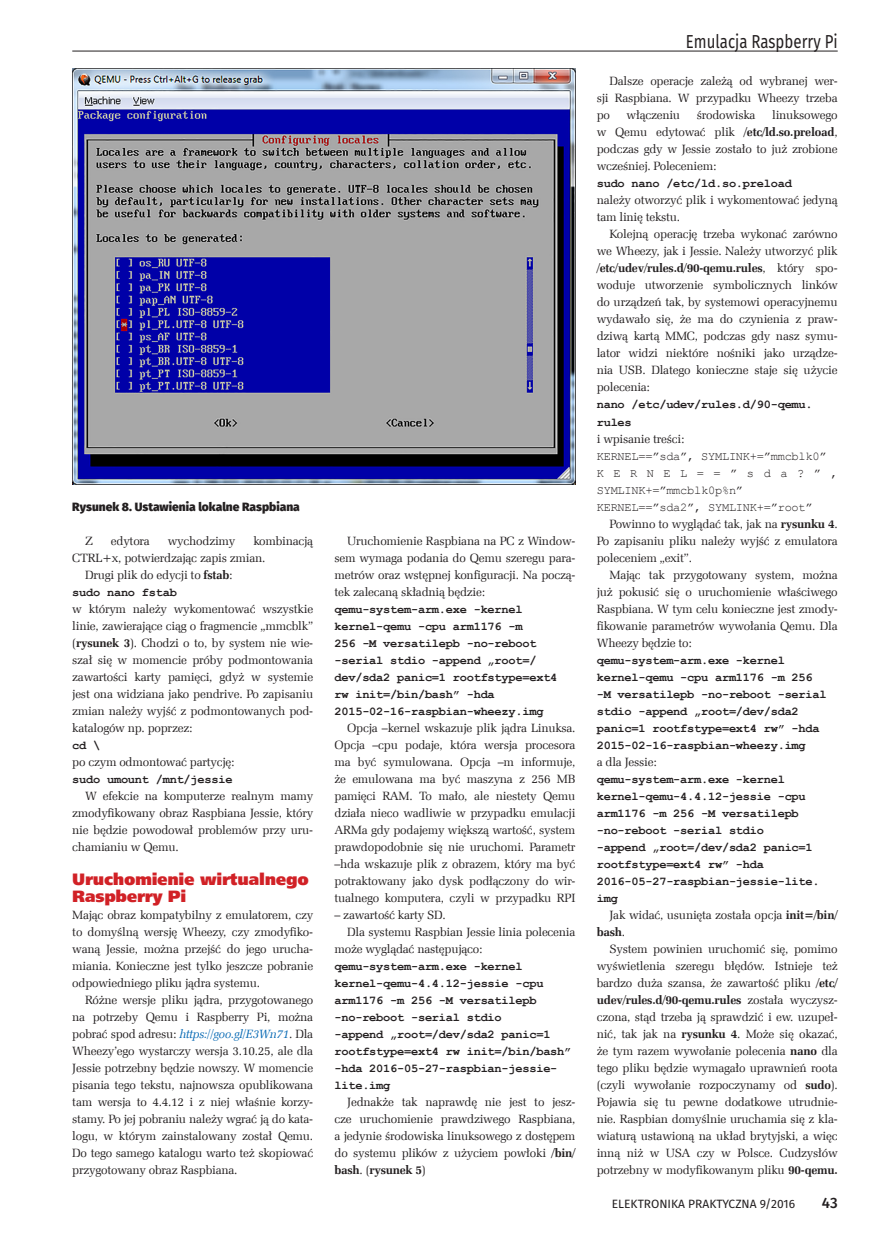
<style>
.page{position:relative;width:893px;height:1234px;background:#fff}
.page>*{position:absolute;margin:0;border:0;box-sizing:border-box;transform-origin:0 0}
.t1{font:18.75px "Fira Sans";color:#231f20;scale:.8 1}
._3_Srodtytul_kurs{font:16.5px/17px "Humnst 777 X Blk EU";letter-spacing:-.02em;color:#d12126}
.t2{font:500 15px "Fira Sans";color:#231f20}
._1_Body{font:12px/17px "Zapf Ellipt EU";letter-spacing:-.02em;color:#231f20;text-align:justify}
._1_Body-2{font:700 12px/17px "Courier New";letter-spacing:-.02em;color:#231f20}
._1_Body-3{font:12px/17px "Courier New";letter-spacing:-.02em;color:#231f20}
._4_Podpis{font:800 12px "Fira Sans";color:#231f20}
.t3{font:12px "Fira Sans";color:#231f20}
.s1{font-weight:700}
.s2{font-style:italic;color:#0367b3}
</style>
<div class="page">
<img style="left:72px;top:68px;width:503px;height:416px">
<hr style="left:72px;top:51px;width:766px;height:1px;background:#231f20">
<p class="_4_Podpis" style="left:72px;top:498px;width:229px">Rysunek 8. Ustawienia lokalne Raspbiana</p>
<p class="_1_Body" style="left:72px;top:532px;width:242px;text-indent:181px">kombinacją<br>CTRL+x, potwierdzając zapis zmian.</p>
<p class="_1_Body" style="left:85px;top:566px;width:149px">Drugi plik do edycji to <span class="s1">fstab</span>:</p>
<p class="_1_Body-2" style="left:72px;top:583px;width:106px">sudo nano fstab</p>
<p class="_1_Body" style="left:72px;top:600px;width:242px">w którym należy wykomentować wszystkie linie, zawierające ciąg o fragmencie „mmcblk” (<span class="s1">rysunek 3</span>). Chodzi o to, by system nie wie&shy;szał się w momencie próby podmontowania zawartości karty pamięci, gdyż w systemie jest ona widziana jako pendrive. Po zapisaniu zmian należy wyjść z podmontowanych pod&shy;katalogów np. poprzez:</p>
<p class="_1_Body-2" style="left:72px;top:736px;width:30px">cd \</p>
<p class="_1_Body" style="left:72px;top:753px;width:164px">po czym odmontować partycję:</p>
<p class="_1_Body-2" style="left:72px;top:770px;width:162px">sudo umount /mnt/jessie</p>
<p class="_1_Body" style="left:72px;top:787px;width:242px;text-indent:13px">W efekcie na komputerze realnym mamy zmodyfikowany obraz Raspbiana Jessie, który nie będzie powodował problemów przy uru&shy;chamianiu w Qemu.</p>
<p class="_3_Srodtytul_kurs" style="left:72px;top:871px;width:238px">Uruchomienie wirtualnego<br>Raspberry Pi</p>
<p class="_1_Body" style="left:72px;top:906px;width:242px">Mając obraz kompatybilny z emulatorem, czy to domyślną wersję Wheezy, czy zmodyfiko&shy;waną Jessie, można przejść do jego urucha&shy;miania. Konieczne jest tylko jeszcze pobranie odpowiedniego pliku jądra systemu.</p>
<p class="_1_Body" style="left:72px;top:991px;width:242px;text-indent:13px">Różne wersje pliku jądra, przygotowanego na potrzeby Qemu i Raspberry Pi, można pobrać spod adresu: <span class="s2">https://goo.gl/E3Wn71</span>. Dla Wheezy’ego wystarczy wersja 3.10.25, ale dla Jessie potrzebny będzie nowszy. W momencie pisania tego tekstu, najnowsza opublikowana tam wersja to 4.4.12 i z niej właśnie korzy&shy;stamy. Po jej pobraniu należy wgrać ją do kata&shy;logu, w którym zainstalowany został Qemu.<br>Do tego samego katalogu warto też skopiować przygotowany obraz Raspbiana.</p>
<p class="_1_Body" style="left:85px;top:532px;width:9px">Z</p>
<p class="_1_Body" style="left:111px;top:532px;width:41px">edytora</p>
<p class="_1_Body" style="left:168px;top:532px;width:69px">wychodzimy</p>
<p class="_1_Body" style="left:334px;top:532px;width:242px;text-indent:13px">Uruchomienie Raspbiana na PC z Window&shy;sem wymaga podania do Qemu szeregu para&shy;metrów oraz wstępnej konfiguracji. Na począ&shy;tek zalecaną składnią będzie:</p>
<p class="_1_Body-2" style="left:334px;top:600px;width:224px">qemu-system-arm.exe -kernel kernel-qemu -cpu arm1176 -m<br>256 -M versatilepb -no-reboot -serial stdio -append „root=/ dev/sda2 panic=1 rootfstype=ext4 rw init=/bin/bash” -hda<br>2015-02-16-raspbian-wheezy.img</p>
<p class="_1_Body" style="left:334px;top:719px;width:242px;text-indent:13px">Opcja –kernel wskazuje plik jądra Linuksa.<br>Opcja –cpu podaje, która wersja procesora ma być symulowana. Opcja –m informuje, że emulowana ma być maszyna z 256 MB pamięci RAM. To mało, ale niestety Qemu działa nieco wadliwie w przypadku emulacji ARMa gdy podajemy większą wartość, system prawdopodobnie się nie uruchomi. Parametr –hda wskazuje plik z obrazem, który ma być potraktowany jako dysk podłączony do wir&shy;tualnego komputera, czyli w przypadku RPI</p>
<p class="_1_Body" style="left:334px;top:906px;width:113px">– zawartość karty SD.</p>
<p class="_1_Body" style="left:334px;top:923px;width:242px;text-indent:13px">Dla systemu Raspbian Jessie linia polecenia może wyglądać następująco:</p>
<p class="_1_Body-2" style="left:334px;top:957px;width:238px">qemu-system-arm.exe -kernel kernel-qemu-4.4.12-jessie -cpu arm1176 -m 256 -M versatilepb -no-reboot -serial stdio<br>-append „root=/dev/sda2 panic=1 rootfstype=ext4 rw init=/bin/bash” -hda 2016-05-27-raspbian-jessie&shy;lite.img</p>
<p class="_1_Body" style="left:334px;top:1093px;width:242px;text-indent:13px">Jednakże tak naprawdę nie jest to jesz&shy;cze uruchomienie prawdziwego Raspbiana, a jedynie środowiska linuksowego z dostępem do systemu plików z użyciem powłoki <span class="s1">/bin/ bash</span>. (<span class="s1">rysunek 5</span>)</p>
<p class="t1" style="left:686px;top:28px;width:191px">Emulacja Raspberry Pi</p>
<p class="_1_Body" style="left:597px;top:73px;width:242px;text-indent:13px">Dalsze operacje zależą od wybranej wer&shy;sji Raspbiana. W przypadku Wheezy trzeba po</p>
<p class="_1_Body" style="left:597px;top:107px;width:242px;text-indent:175px">linuksowego w Qemu edytować plik <span class="s1">/etc/ld.so.preload</span>, podczas gdy w Jessie zostało to już zrobione wcześniej. Poleceniem:</p>
<p class="_1_Body-2" style="left:597px;top:174px;width:197px">sudo nano /etc/ld.so.preload</p>
<p class="_1_Body" style="left:597px;top:192px;width:242px">należy otworzyć plik i wykomentować jedyną tam linię tekstu.</p>
<p class="_1_Body" style="left:597px;top:226px;width:242px;text-indent:13px">Kolejną operację trzeba wykonać zarówno we Wheezy, jak i Jessie. Należy utworzyć plik <span class="s1">/etc/udev/rules.d/90-qemu.rules</span>, który spo&shy;woduje utworzenie symbolicznych linków do urządzeń tak, by systemowi operacyjnemu wydawało się, że ma do czynienia z praw&shy;dziwą kartą MMC, podczas gdy nasz symu&shy;lator widzi niektóre nośniki jako urządze&shy;nia USB. Dlatego konieczne staje się użycie polecenia:</p>
<p class="_1_Body-2" style="left:597px;top:396px;width:217px">nano /etc/udev/rules.d/90-qemu. rules</p>
<p class="_1_Body" style="left:597px;top:430px;width:89px">i wpisanie treści:</p>
<p class="_1_Body-3" style="left:597px;top:447px;width:231px">KERNEL==”sda”, SYMLINK+=”mmcblk0”</p>
<p class="_1_Body-3" style="left:597px;top:464px;width:242px">KERNEL==”sda?”,<br>SYMLINK+=”mmcblk0p%n”</p>
<p class="_1_Body-3" style="left:597px;top:498px;width:217px">KERNEL==”sda2”, SYMLINK+=”root”</p>
<p class="_1_Body" style="left:597px;top:515px;width:242px;text-indent:13px">Powinno to wyglądać tak, jak na <span class="s1">rysunku 4</span>.<br>Po zapisaniu pliku należy wyjść z emulatora poleceniem „exit”.</p>
<p class="_1_Body" style="left:597px;top:566px;width:242px;text-indent:13px">Mając tak przygotowany system, można już pokusić się o uruchomienie właściwego Raspbiana. W tym celu konieczne jest zmody&shy;fikowanie parametrów wywołania Qemu. Dla Wheezy będzie to:</p>
<p class="_1_Body-2" style="left:597px;top:651px;width:231px">qemu-system-arm.exe -kernel kernel-qemu -cpu arm1176 -m 256 -M versatilepb -no-reboot -serial stdio -append „root=/dev/sda2 panic=1 rootfstype=ext4 rw” -hda 2015-02-16-raspbian-wheezy.img</p>
<p class="_1_Body" style="left:597px;top:753px;width:61px">a dla Jessie:</p>
<p class="_1_Body-2" style="left:597px;top:770px;width:224px">qemu-system-arm.exe -kernel kernel-qemu-4.4.12-jessie -cpu arm1176 -m 256 -M versatilepb -no-reboot -serial stdio<br>-append „root=/dev/sda2 panic=1 rootfstype=ext4 rw” -hda<br>2016-05-27-raspbian-jessie-lite. img</p>
<p class="_1_Body" style="left:597px;top:906px;width:242px;text-indent:13px">Jak widać, usunięta została opcja <span class="s1">init=/bin/ bash</span>.</p>
<p class="_1_Body" style="left:597px;top:940px;width:242px;text-indent:13px">System powinien uruchomić się, pomimo wyświetlenia szeregu błędów. Istnieje też bardzo duża szansa, że zawartość pliku <span class="s1">/etc/ udev/rules.d/90-qemu.rules</span> została wyczysz&shy;czona, stąd trzeba ją sprawdzić i ew. uzupeł&shy;nić, tak jak na <span class="s1">rysunku 4</span>. Może się okazać, że tym razem wywołanie polecenia <span class="s1">nano</span> dla tego pliku będzie wymagało uprawnień roota (czyli wywołanie rozpoczynamy od <span class="s1">sudo</span>).<br>Pojawia się tu pewne dodatkowe utrudnie&shy;nie. Raspbian domyślnie uruchamia się z kla&shy;wiaturą ustawioną na układ brytyjski, a więc inną niż w USA czy w Polsce. Cudzysłów potrzebny w modyfikowanym pliku <span class="s1">90-qemu.</span></p>
<p class="_1_Body" style="left:627px;top:107px;width:55px">włączeniu</p>
<p class="_1_Body" style="left:697px;top:107px;width:60px">środowiska</p>
<p class="t3" style="left:612px;top:1195px;width:185px">ELEKTRONIKA PRAKTYCZNA 9/2016</p>
<p class="t2" style="left:822px;top:1192px;width:17px">43</p>
</div>
